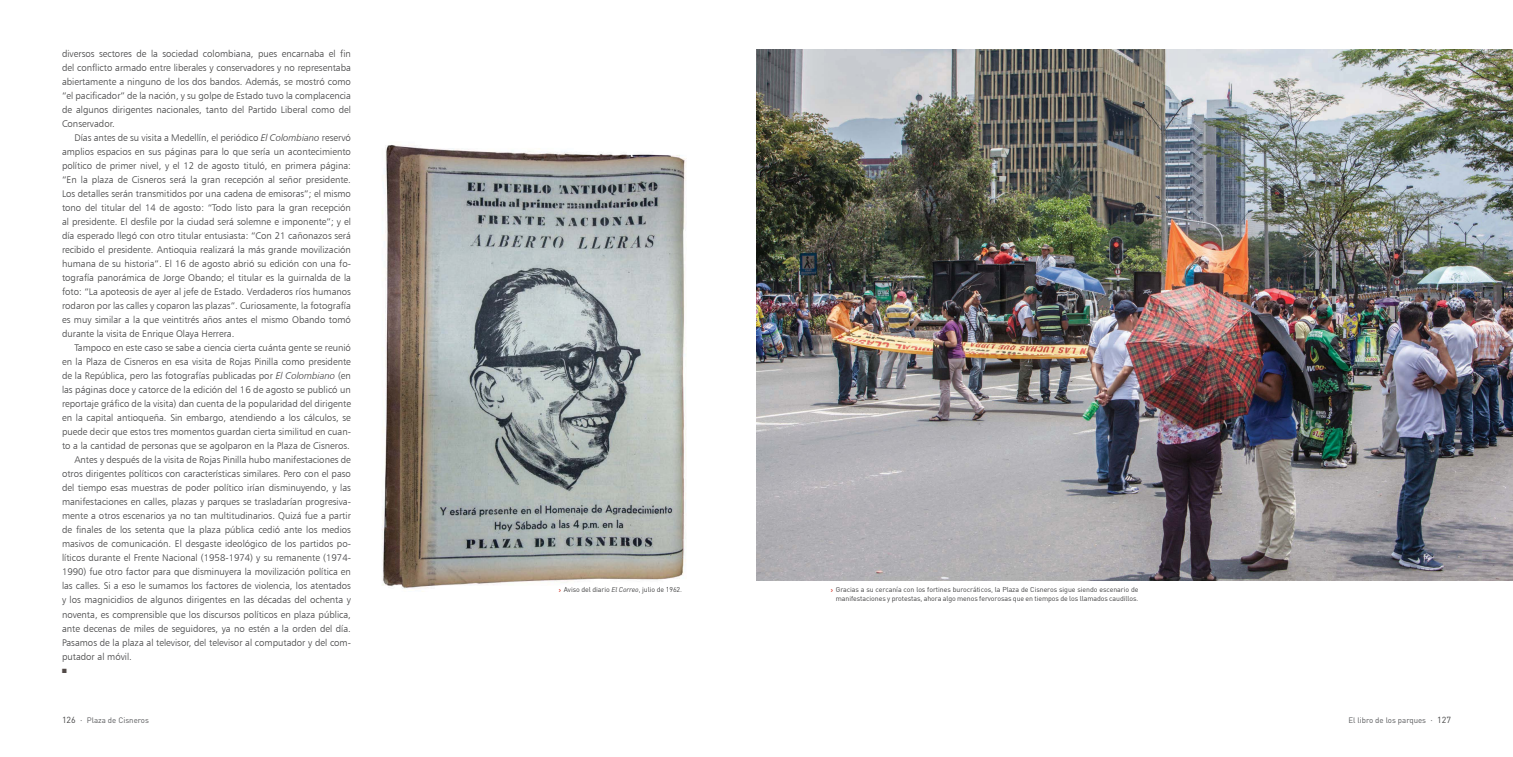
<style>
.page{position:relative;width:1513px;height:757px;background:#fff}
.page>*{position:absolute;margin:0;border:0;box-sizing:border-box;transform-origin:0 0}
.t1{font:9.62px/14px "Humanist 777 BT Light B";color:#404041;text-align:justify}
.t2{font:7.88px "DIN Pro";color:#58595b}
.t3{font:7px/8.8px "DIN";letter-spacing:-.01em;color:#404041}
.s1{font-family:"Humanist 777 BT Light Italic B"}
.s2{font-style:italic}
.s3{font-size:8.75px;color:#404041}
.s4{font-size:8.75px}
</style>
<div class="page">
<img style="left:382px;top:145px;width:304px;height:444px">
<img style="left:756px;top:50px;width:757px;height:530px">
<p class="t1" style="left:62px;top:46px;width:290px">diversos sectores de la sociedad colombiana, pues encarnaba el fin del conflicto armado entre liberales y conservadores y no representaba abiertamente a ninguno de los dos bandos. Además, se mostró como “el pacificador” de la nación, y su golpe de Estado tuvo la complacencia de algunos dirigentes nacionales, tanto del Partido Liberal como del Conservador.</p>
<p class="t1" style="left:62px;top:130px;width:291px;text-indent:12px">Días antes de su visita a Medellín, el periódico <span class="s1">El Colombiano</span> reservó amplios espacios en sus páginas para lo que sería un acontecimiento político de primer nivel, y el 12 de agosto tituló, en primera página: “En la plaza de Cisneros será la gran recepción al señor presidente.<br>Los detalles serán transmitidos por una cadena de emisoras”; el mismo tono del titular del 14 de agosto: “Todo listo para la gran recepción al presidente. El desfile por la ciudad será solemne e imponente”; y el día esperado llegó con otro titular entusiasta: “Con 21 cañonazos será recibido el presidente. Antioquia realizará la más grande movilización humana de su historia”. El 16 de agosto abrió su edición con una fo&shy;tografía panorámica de Jorge Obando; el titular es la guirnalda de la foto: “La apoteosis de ayer al jefe de Estado. Verdaderos ríos humanos rodaron por las calles y coparon las plazas”. Curiosamente, la fotografía es muy similar a la que veintitrés años antes el mismo Obando tomó durante la visita de Enrique Olaya Herrera.</p>
<p class="t1" style="left:74px;top:341px;width:278px">Tampoco en este caso se sabe a ciencia cierta cuánta gente se reunió</p>
<p class="t1" style="left:62px;top:355px;width:290px">en la Plaza de Cisneros en esa visita de Rojas Pinilla como presidente</p>
<p class="t1" style="left:62px;top:369px;width:290px">de la República, pero las fotografías publicadas por <span class="s1">El Colombiano</span> (en</p>
<p class="t1" style="left:62px;top:383px;width:290px">las páginas doce y catorce de la edición del 16 de agosto se publicó un</p>
<p class="t1" style="left:62px;top:397px;width:290px">reportaje gráfico de la visita) dan cuenta de la popularidad del dirigente</p>
<p class="t1" style="left:62px;top:411px;width:290px">en la capital antioqueña. Sin embargo, atendiendo a los cálculos, se</p>
<p class="t1" style="left:62px;top:425px;width:291px">puede decir que estos tres momentos guardan cierta similitud en cuan-</p>
<p class="t1" style="left:62px;top:439px;width:289px">to a la cantidad de personas que se agolparon en la Plaza de Cisneros.</p>
<p class="t1" style="left:74px;top:453px;width:278px">Antes y después de la visita de Rojas Pinilla hubo manifestaciones de</p>
<p class="t1" style="left:62px;top:467px;width:290px">otros dirigentes políticos con características similares. Pero con el paso</p>
<p class="t1" style="left:62px;top:481px;width:290px">del tiempo esas muestras de poder político irían disminuyendo, y las</p>
<p class="t1" style="left:62px;top:495px;width:290px">manifestaciones en calles, plazas y parques se trasladarían progresiva-</p>
<p class="t1" style="left:62px;top:509px;width:290px">mente a otros escenarios ya no tan multitudinarios. Quizá fue a partir</p>
<p class="t1" style="left:62px;top:523px;width:290px">de finales de los setenta que la plaza pública cedió ante los medios</p>
<p class="t1" style="left:62px;top:537px;width:290px">masivos de comunicación. El desgaste ideológico de los partidos po-</p>
<p class="t1" style="left:62px;top:551px;width:290px">líticos durante el Frente Nacional (1958-1974) y su remanente (1974-</p>
<p class="t1" style="left:62px;top:565px;width:290px">1990) fue otro factor para que disminuyera la movilización política en</p>
<p class="t1" style="left:62px;top:579px;width:290px">las calles. Si a eso le sumamos los factores de violencia, los atentados</p>
<p class="t1" style="left:62px;top:593px;width:290px">y los magnicidios de algunos dirigentes en las décadas del ochenta y</p>
<p class="t1" style="left:62px;top:607px;width:290px">noventa, es comprensible que los discursos políticos en plaza pública,</p>
<p class="t1" style="left:62px;top:621px;width:290px">ante decenas de miles de seguidores, ya no estén a la orden del día.</p>
<p class="t1" style="left:62px;top:635px;width:291px">Pasamos de la plaza al televisor, del televisor al computador y del com-</p>
<p class="t1" style="left:62px;top:649px;width:71px">putador al móvil.</p>
<p class="t3" style="left:564px;top:584px;width:120px">Aviso del diario <span class="s2">El Correo</span>, julio de 1962.</p>
<p class="t3" style="left:836px;top:584px;width:304px">Gracias a su cercanía con los fortines burocráticos, la Plaza de Cisneros sigue siendo escenario de manifestaciones y protestas, ahora algo menos fervorosas que en tiempos de los llamados caudillos.</p>
<p class="t2" style="left:62px;top:717px;width:89px"><span class="s3">126</span> <span class="s4">·</span> Plaza de Cisneros</p>
<p class="t2" style="left:1348px;top:717px;width:104px">El libro de los parques <span class="s4">·</span> <span class="s3">127</span></p>
</div>
